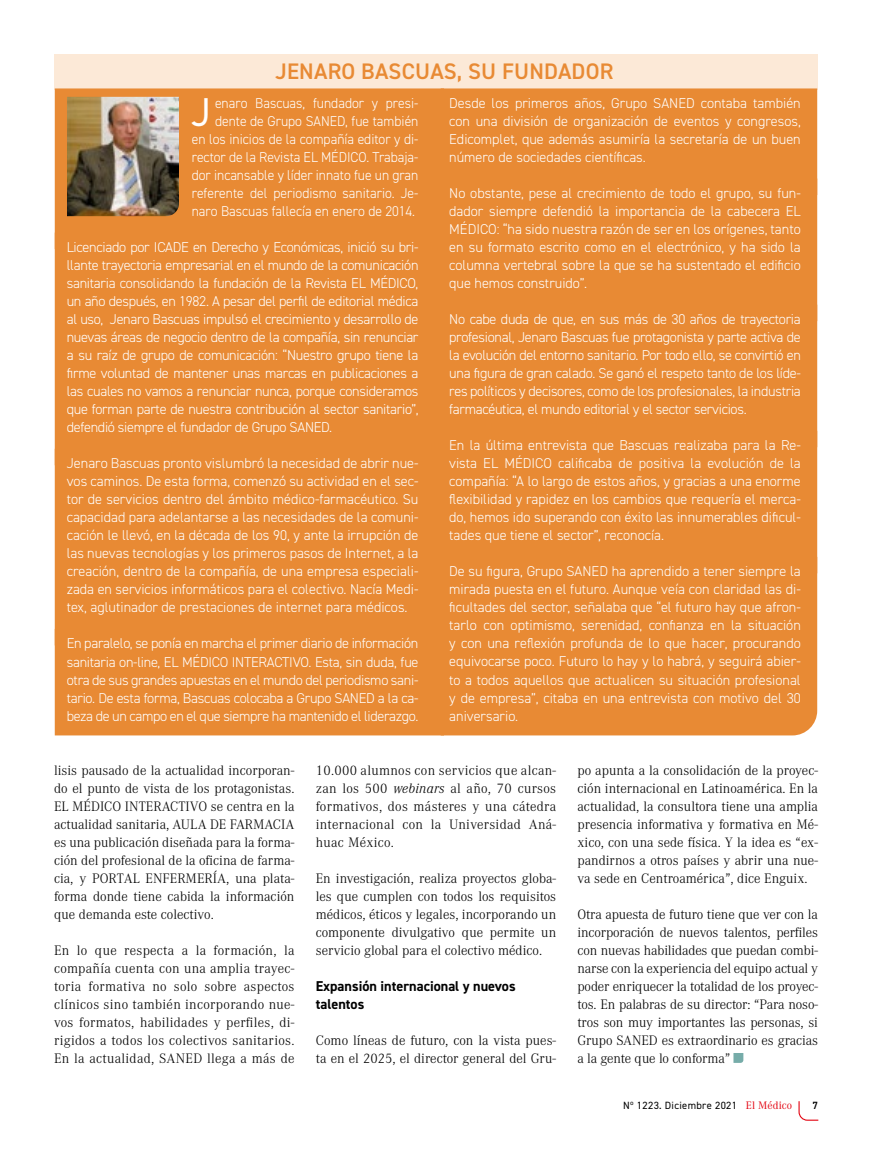
<style>
.page{position:relative;width:872px;height:1149px;background:#fff}
.page>*{position:absolute;margin:0;border:0;box-sizing:border-box;transform-origin:0 0}
.t1{font:40.35px "DIN2014";color:#fff;scale:.96 1}
.t2{font:600 22.5px "DIN2014";letter-spacing:.01em;color:#e88a34}
.t3{font:300 14.25px/18px "DIN2014";color:#fff;text-align:justify}
.t4{font:300 14.25px/18px "Corporate A Pro";color:#000;text-align:justify}
.t5{font:300 14.25px/18px "DIN2014";color:#fff;text-align:right;scale:.96 1}
.t6{font:700 14.25px/18px "DIN2014";color:#000}
.t7{font:10.5px "DIN2014";letter-spacing:.03em;color:#000}
.t8{font:600 10.5px "DIN2014";color:#000}
.s1{font-style:italic}
.s2{font-family:"Corporate A";font-size:11.25px;color:#e30613}
</style>
<div class="page">
<svg style="left:798px;top:1101px;width:21px;height:19px"></svg>
<svg style="left:733px;top:1053px;width:10px;height:9px"></svg>
<div style="left:54px;top:54px;width:764px;height:35px;background:#fce9d7"></div>
<div style="left:55px;top:88px;width:386px;height:144px;background:#e88a34"></div>
<div style="left:55px;top:232px;width:386px;height:216px;background:#e88a34"></div>
<div style="left:55px;top:448px;width:386px;height:180px;background:#e88a34"></div>
<div style="left:55px;top:628px;width:386px;height:107px;background:#e88a34"></div>
<div style="left:441px;top:88px;width:376px;height:90px;background:#e88a34"></div>
<div style="left:441px;top:178px;width:376px;height:126px;background:#e88a34"></div>
<div style="left:441px;top:304px;width:376px;height:126px;background:#e88a34"></div>
<div style="left:441px;top:430px;width:376px;height:126px;background:#e88a34"></div>
<div style="left:441px;top:556px;width:376px;height:179px;background:#e88a34"></div>
<img style="left:67px;top:97px;width:112px;height:119px">
<h2 class="t2" style="left:275px;top:56px;width:340px">JENARO BASCUAS, SU FUNDADOR</h2>
<p class="t5" style="left:192px;top:94px;width:238px">enaro Bascuas, fundador y presi&shy;dente de Grupo SANED, fue también<br>en los inicios de la compañía editor y di&shy;rector de la Revista EL MÉDICO. Trabaja&shy;dor incansable y líder innato fue un gran referente del periodismo sanitario. Je&shy;naro Bascuas fallecía en enero de 2014.</p>
<p class="t3" style="left:67px;top:238px;width:353px">Licenciado por ICADE en Derecho y Económicas, inició su bri&shy;llante trayectoria empresarial en el mundo de la comunicación sanitaria consolidando la fundación de la Revista EL MÉDICO, un año después, en 1982. A pesar del perfil de editorial médica al uso, Jenaro Bascuas impulsó el crecimiento y desarrollo de nuevas áreas de negocio dentro de la compañía, sin renunciar a su raíz de grupo de comunicación: “Nuestro grupo tiene la firme voluntad de mantener unas marcas en publicaciones a las cuales no vamos a renunciar nunca, porque consideramos que forman parte de nuestra contribución al sector sanitario”, defendió siempre el fundador de Grupo SANED.</p>
<p class="t3" style="left:67px;top:454px;width:353px">Jenaro Bascuas pronto vislumbró la necesidad de abrir nue&shy;vos caminos. De esta forma, comenzó su actividad en el sec&shy;tor de servicios dentro del ámbito médico-farmacéutico. Su capacidad para adelantarse a las necesidades de la comuni&shy;cación le llevó, en la década de los 90, y ante la irrupción de las nuevas tecnologías y los primeros pasos de Internet, a la creación, dentro de la compañía, de una empresa especiali&shy;zada en servicios informáticos para el colectivo. Nacía Medi&shy;tex, aglutinador de prestaciones de internet para médicos.</p>
<p class="t3" style="left:67px;top:634px;width:353px">En paralelo, se ponía en marcha el primer diario de información sanitaria on-line, EL MÉDICO INTERACTIVO. Esta, sin duda, fue otra de sus grandes apuestas en el mundo del periodismo sani&shy;tario. De esta forma, Bascuas colocaba a Grupo SANED a la ca&shy;beza de un campo en el que siempre ha mantenido el liderazgo.</p>
<h1 class="t1" style="left:191px;top:87px;width:22px">J</h1>
<p class="t3" style="left:449px;top:94px;width:353px">Desde los primeros años, Grupo SANED contaba también con una división de organización de eventos y congresos, Edicomplet, que además asumiría la secretaría de un buen número de sociedades científicas.</p>
<p class="t3" style="left:449px;top:184px;width:353px">No obstante, pese al crecimiento de todo el grupo, su fun&shy;dador siempre defendió la importancia de la cabecera EL MÉDICO: “ha sido nuestra razón de ser en los orígenes, tanto en su formato escrito como en el electrónico, y ha sido la columna vertebral sobre la que se ha sustentado el edificio que hemos construido”.</p>
<p class="t3" style="left:449px;top:310px;width:353px">No cabe duda de que, en sus más de 30 años de trayectoria profesional, Jenaro Bascuas fue protagonista y parte activa de la evolución del entorno sanitario. Por todo ello, se convirtió en una figura de gran calado. Se ganó el respeto tanto de los líde&shy;res políticos y decisores, como de los profesionales, la industria farmacéutica, el mundo editorial y el sector servicios.</p>
<p class="t3" style="left:449px;top:436px;width:353px">En la última entrevista que Bascuas realizaba para la Re&shy;vista EL MÉDICO calificaba de positiva la evolución de la compañía: “A lo largo de estos años, y gracias a una enorme flexibilidad y rapidez en los cambios que requería el merca&shy;do, hemos ido superando con éxito las innumerables dificul&shy;tades que tiene el sector”, reconocía.</p>
<p class="t3" style="left:449px;top:562px;width:353px">De su figura, Grupo SANED ha aprendido a tener siempre la mirada puesta en el futuro. Aunque veía con claridad las di&shy;ficultades del sector, señalaba que “el futuro hay que afron&shy;tarlo con optimismo, serenidad, confianza en la situación y con una reflexión profunda de lo que hacer, procurando equivocarse poco. Futuro lo hay y lo habrá, y seguirá abier&shy;to a todos aquellos que actualicen su situación profesional y de empresa”, citaba en una entrevista con motivo del 30 aniversario.</p>
<p class="t4" style="left:54px;top:760px;width:242px">lisis pausado de la actualidad incorporan&shy;do el punto de vista de los protagonistas.<br>EL MÉDICO INTERACTIVO se centra en la actualidad sanitaria, AULA DE FARMACIA es una publicación diseñada para la forma&shy;ción del profesional de la oficina de farma&shy;cia, y PORTAL ENFERMERÍA, una plata&shy;forma donde tiene cabida la información que demanda este colectivo.</p>
<p class="t4" style="left:54px;top:940px;width:242px">En lo que respecta a la formación, la compañía cuenta con una amplia trayec&shy;toria formativa no solo sobre aspectos clínicos sino también incorporando nue&shy;vos formatos, habilidades y perfiles, di&shy;rigidos a todos los colectivos sanitarios.<br>En la actualidad, SANED llega a más de</p>
<p class="t4" style="left:316px;top:760px;width:242px">10.000 alumnos con servicios que alcan&shy;zan los 500 <span class="s1">webinars</span> al año, 70 cursos formativos, dos másteres y una cátedra internacional con la Universidad Aná&shy;huac México.</p>
<p class="t4" style="left:316px;top:868px;width:242px">En investigación, realiza proyectos globa&shy;les que cumplen con todos los requisitos médicos, éticos y legales, incorporando un componente divulgativo que permite un servicio global para el colectivo médico.</p>
<p class="t6" style="left:316px;top:976px;width:201px">Expansión internacional y nuevos talentos</p>
<p class="t4" style="left:316px;top:1030px;width:242px">Como líneas de futuro, con la vista pues&shy;ta en el 2025, el director general del Gru-</p>
<p class="t4" style="left:577px;top:760px;width:242px">po apunta a la consolidación de la proyec&shy;ción internacional en Latinoamérica. En la actualidad, la consultora tiene una amplia presencia informativa y formativa en Mé&shy;xico, con una sede física. Y la idea es “ex&shy;pandirnos a otros países y abrir una nue&shy;va sede en Centroamérica”, dice Enguix.</p>
<p class="t4" style="left:577px;top:904px;width:242px">Otra apuesta de futuro tiene que ver con la incorporación de nuevos talentos, perfiles con nuevas habilidades que puedan combi&shy;narse con la experiencia del equipo actual y poder enriquecer la totalidad de los proyec&shy;tos. En palabras de su director: “Para noso&shy;tros son muy importantes las personas, si Grupo SANED es extraordinario es gracias a la gente que lo conforma”</p>
<p class="t7" style="left:623px;top:1098px;width:171px">Nº 1223. Diciembre 2021 <span class="s2">El Médico</span></p>
<p class="t8" style="left:812px;top:1098px;width:7px">7</p>
</div>
